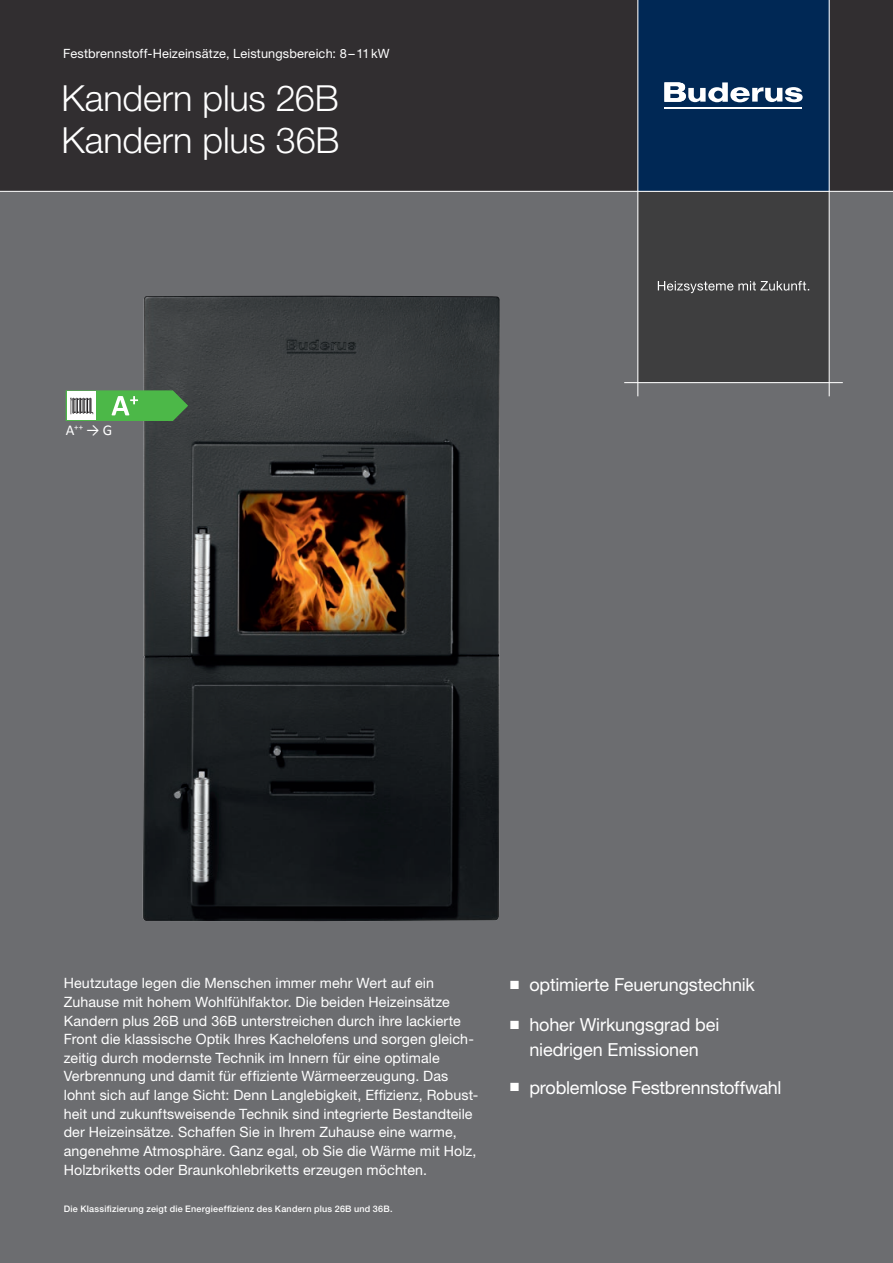
<style>
.page{position:relative;width:893px;height:1263px;background:#6c6d70}
.page>*{position:absolute;margin:0;border:0;box-sizing:border-box;transform-origin:0 0}
.t1{font:300 36px/42px "Helvetica Neue LT Pro";letter-spacing:-.005em;color:#fff}
.t2{font:18px/25.5px "Helvetica Neue LT Pro";letter-spacing:-.01em;color:#fff;text-align:center}
.t3{font:15px "Calibri";color:#fff}
.t4{font:14.25px/18.6px "Helvetica Neue LT Pro";letter-spacing:.005em;color:#fff}
.t5{font:12.75px "Helvetica Neue LT Pro";letter-spacing:.01em;color:#fff}
.t6{font:500 9px "Helvetica Neue LT Pro";letter-spacing:.025em;color:#fff}
</style>
<div class="page">
<div style="left:0;top:0;width:893px;height:191px;background:#312e30"></div>
<div style="left:638px;top:0;width:191px;height:191px;background:#002855"></div>
<hr style="left:664px;top:107px;width:138px;height:2px;background:#fff">
<svg style="left:664px;top:82px;width:139px;height:20px"></svg>
<div style="left:638px;top:191px;width:191px;height:192px;background:#3e3e3f"></div>
<svg style="left:658px;top:281px;width:151px;height:12px"></svg>
<hr style="left:637px;top:0;width:1px;height:396px;background:#fff">
<hr style="left:829px;top:0;width:1px;height:396px;background:#fff">
<hr style="left:0;top:191px;width:893px;height:1px;background:#fff">
<hr style="left:624px;top:382px;width:219px;height:1px;background:#fff">
<img style="left:143px;top:296px;width:357px;height:625px">
<svg style="left:66px;top:390px;width:122px;height:31px;background:#70b76e"></svg>
<p class="t5" style="left:63px;top:46px;width:328px">Festbrennstoff-Heizeinsätze, Leistungsbereich: 8–11kW</p>
<h1 class="t1" style="left:62px;top:77px;width:279px">Kandern plus 26B<br>Kandern plus 36B</h1>
<p class="t3" style="left:66px;top:420px;width:48px">A<sup>++</sup> → G</p>
<p class="t4" style="left:64px;top:973px;width:416px">Heutzutage legen die Menschen immer mehr Wert auf ein Zuhause mit hohem Wohlfühlfaktor. Die beiden Heizeinsätze Kandern plus 26B und 36B unterstreichen durch ihre lackierte Front die klassische Optik Ihres Kachelofens und sorgen gleich&shy;zeitig durch modernste Technik im Innern für eine optimale Verbrennung und damit für effiziente Wärmeerzeugung. Das lohnt sich auf lange Sicht: Denn Langlebigkeit, Effizienz, Robust&shy;heit und zukunftsweisende Technik sind integrierte Bestandteile der Heizeinsätze. Schaffen Sie in Ihrem Zuhause eine warme, angenehme Atmosphäre. Ganz egal, ob Sie die Wärme mit Holz, Holzbriketts oder Braunkohlebriketts erzeugen möchten.</p>
<p class="t2" style="left:510px;top:972px;width:246px">■ optimierte Feuerungstechnik</p>
<p class="t2" style="left:510px;top:1011px;width:211px">■ hoher Wirkungsgrad bei niedrigen Emissionen</p>
<p class="t2" style="left:510px;top:1074px;width:273px">■ problemlose Festbrennstoffwahl</p>
<p class="t6" style="left:64px;top:1203px;width:330px">Die Klassifizierung zeigt die Energieeffizienz des Kandern plus 26B und 36B.</p>
</div>
